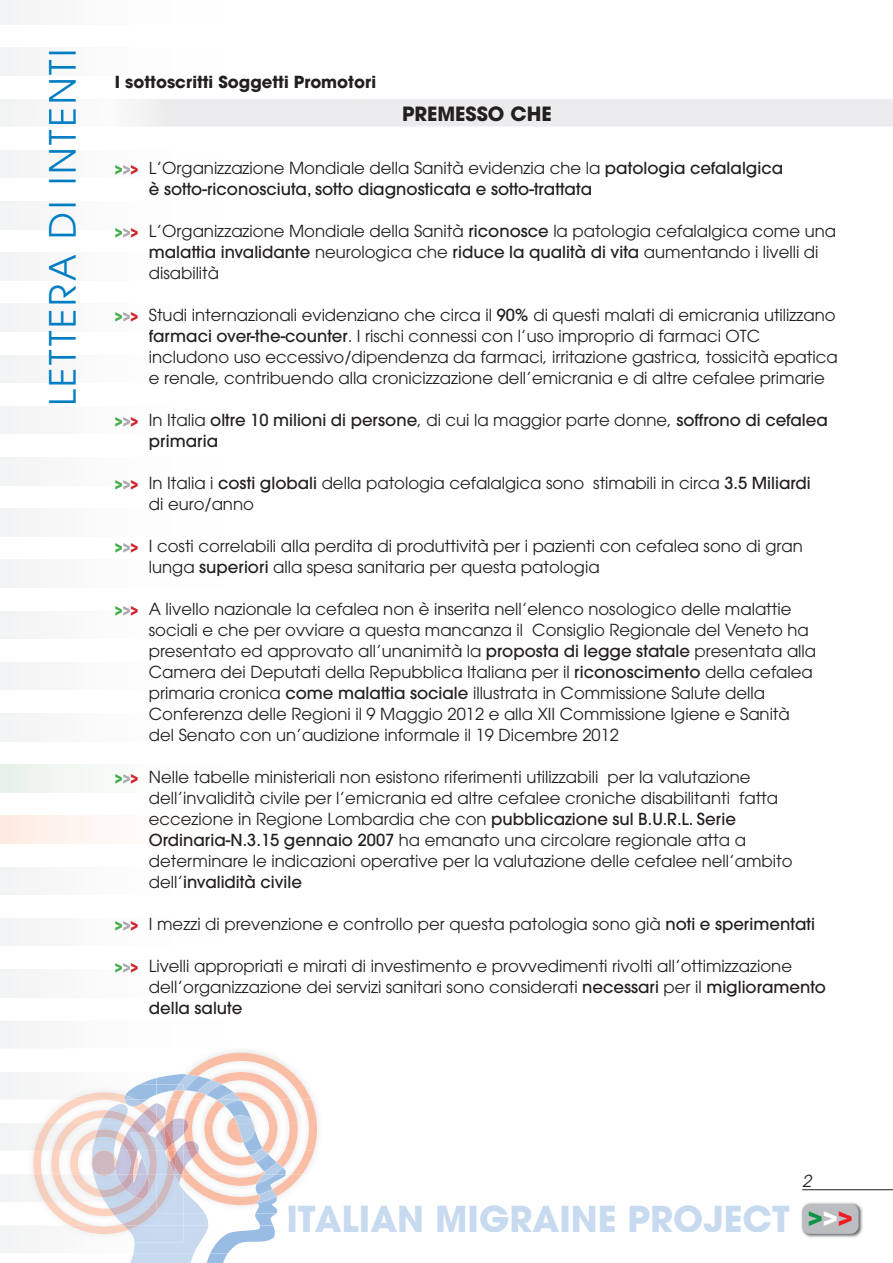
<style>
.page{position:relative;width:893px;height:1263px;background:#fff}
.page>*{position:absolute;margin:0;border:0;box-sizing:border-box;transform-origin:0 0}
.t1{font:36px "Avant Garde";letter-spacing:.08em;color:#007ec4}
.t2{font:700 35.4px "Avant Garde";color:#c8daf0}
.t3{font:700 25.2px "Avant Garde";color:#0d9344}
.t4{font:700 19.5px "Avant Garde";color:#231f20}
.t5{font:16.5px/21px "Avant Garde";color:#231f20}
.t6{font:500 16.5px/21px "Avant Garde";color:#231f20}
.t7{font:700 16.5px "Avant Garde";color:#231f20}
.t8{font:italic 16.5px "Avant Garde";color:#231f20}
.s1{font-weight:700;color:#40ae49}
.s2{font-weight:700;color:#a8a9ad}
.s3{font-weight:700;color:#d1232a}
.s4{font-weight:400}
.s5{font-weight:500}
.s6{color:#fff}
.s7{color:#ee1d23}
</style>
<div class="page">
<div style="left:0;top:765px;width:356px;height:27px;background:linear-gradient(to right,#eef5ef,#fff)"></div>
<div style="left:0;top:816px;width:356px;height:27px;background:linear-gradient(to right,#fdf1ea,#fff)"></div>
<img style="left:801px;top:1202px;width:62px;height:36px">
<div style="left:802px;top:1204px;width:57px;height:30px;background:#bcbdc0;border-radius:8px"></div>
<svg style="left:0;top:1021px;width:319px;height:242px"></svg>
<hr style="left:802px;top:1189px;width:91px;height:1px;background:#231f20">
<svg style="left:0;top:99px;width:893px;height:28px"></svg>
<img style="left:49px;top:99px;width:27px;height:28px">
<h1 class="t1" style="left:41px;top:406px;width:359px;rotate:-90deg">LETTERA DI INTENTI</h1>
<p class="t7" style="left:115px;top:71px;width:263px">I sottoscritti Soggetti Promotori</p>
<p class="t4" style="left:402px;top:101px;width:151px">PREMESSO CHE</p>
<p class="t6" style="left:149px;top:157px;width:636px;text-indent:-34px"><span class="s1">&gt;</span><span class="s2">&gt;</span><span class="s3">&gt;</span> <span class="s4">L’Organizzazione Mondiale della Sanità evidenzia che la</span> patologia cefalalgica è sotto-riconosciuta, sotto diagnosticata e sotto-trattata</p>
<p class="t5" style="left:149px;top:220px;width:689px;text-indent:-34px"><span class="s1">&gt;</span><span class="s2">&gt;</span><span class="s3">&gt;</span> L’Organizzazione Mondiale della Sanità <span class="s5">riconosce</span> la patologia cefalalgica come una <span class="s5">malattia invalidante</span> neurologica che <span class="s5">riduce la qualità di vita</span> aumentando i livelli di disabilità</p>
<p class="t5" style="left:149px;top:304px;width:690px;text-indent:-34px"><span class="s1">&gt;</span><span class="s2">&gt;</span><span class="s3">&gt;</span> Studi internazionali evidenziano che circa il <span class="s5">90%</span> di questi malati di emicrania utilizzano <span class="s5">farmaci over-the-counter</span>. I rischi connessi con l’uso improprio di farmaci OTC includono uso eccessivo/dipendenza da farmaci, irritazione gastrica, tossicità epatica e renale, contribuendo alla cronicizzazione dell’emicrania e di altre cefalee primarie</p>
<p class="t6" style="left:149px;top:409px;width:681px;text-indent:-34px"><span class="s1">&gt;</span><span class="s2">&gt;</span><span class="s3">&gt;</span> <span class="s4">In Italia</span> oltre 10 milioni di persone<span class="s4">, di cui la maggior parte donne,</span> soffrono di cefalea primaria</p>
<p class="t5" style="left:149px;top:472px;width:664px;text-indent:-34px"><span class="s1">&gt;</span><span class="s2">&gt;</span><span class="s3">&gt;</span> In Italia i <span class="s5">costi globali</span> della patologia cefalalgica sono stimabili in circa <span class="s5">3.5 Miliardi </span>di euro/anno</p>
<p class="t5" style="left:149px;top:535px;width:655px;text-indent:-34px"><span class="s1">&gt;</span><span class="s2">&gt;</span><span class="s3">&gt;</span> I costi correlabili alla perdita di produttività per i pazienti con cefalea sono di gran lunga <span class="s5">superiori</span> alla spesa sanitaria per questa patologia</p>
<p class="t5" style="left:149px;top:598px;width:669px;text-indent:-34px"><span class="s1">&gt;</span><span class="s2">&gt;</span><span class="s3">&gt;</span> A livello nazionale la cefalea non è inserita nell’elenco nosologico delle malattie sociali e che per ovviare a questa mancanza il Consiglio Regionale del Veneto ha presentato ed approvato all’unanimità la <span class="s5">proposta di legge statale</span> presentata alla Camera dei Deputati della Repubblica Italiana per il <span class="s5">riconoscimento</span> della cefalea primaria cronica <span class="s5">come malattia sociale</span> illustrata in Commissione Salute della Conferenza delle Regioni il 9 Maggio 2012 e alla XII Commissione Igiene e Sanità del Senato con un’audizione informale il 19 Dicembre 2012</p>
<p class="t5" style="left:149px;top:766px;width:645px;text-indent:-34px"><span class="s1">&gt;</span><span class="s2">&gt;</span><span class="s3">&gt;</span> Nelle tabelle ministeriali non esistono riferimenti utilizzabili per la valutazione dell’invalidità civile per l’emicrania ed altre cefalee croniche disabilitanti fatta eccezione in Regione Lombardia che con <span class="s5">pubblicazione sul B.U.R.L. Serie Ordinaria-N.3.15 gennaio 2007</span> ha emanato una circolare regionale atta a determinare le indicazioni operative per la valutazione delle cefalee nell’ambito dell’<span class="s5">invalidità civile</span></p>
<p class="t5" style="left:115px;top:913px;width:702px"><span class="s1">&gt;</span><span class="s2">&gt;</span><span class="s3">&gt;</span> I mezzi di prevenzione e controllo per questa patologia sono già <span class="s5">noti e sperimentati</span></p>
<p class="t5" style="left:149px;top:955px;width:679px;text-indent:-34px"><span class="s1">&gt;</span><span class="s2">&gt;</span><span class="s3">&gt;</span> Livelli appropriati e mirati di investimento e provvedimenti rivolti all’ottimizzazione dell’organizzazione dei servizi sanitari sono considerati <span class="s5">necessari</span> per il <span class="s5">miglioramento della salute</span></p>
<p class="t8" style="left:802px;top:1171px;width:11px">2</p>
<h2 class="t2" style="left:286px;top:1195px;width:505px">IT IAN MIGRAINE PROJECT</h2>
<h2 class="t2" style="left:315px;top:1195px;width:46px">AL</h2>
<h3 class="t3" style="left:808px;top:1200px;width:47px">&gt;<span class="s6">&gt;</span><span class="s7">&gt;</span></h3>
</div>
